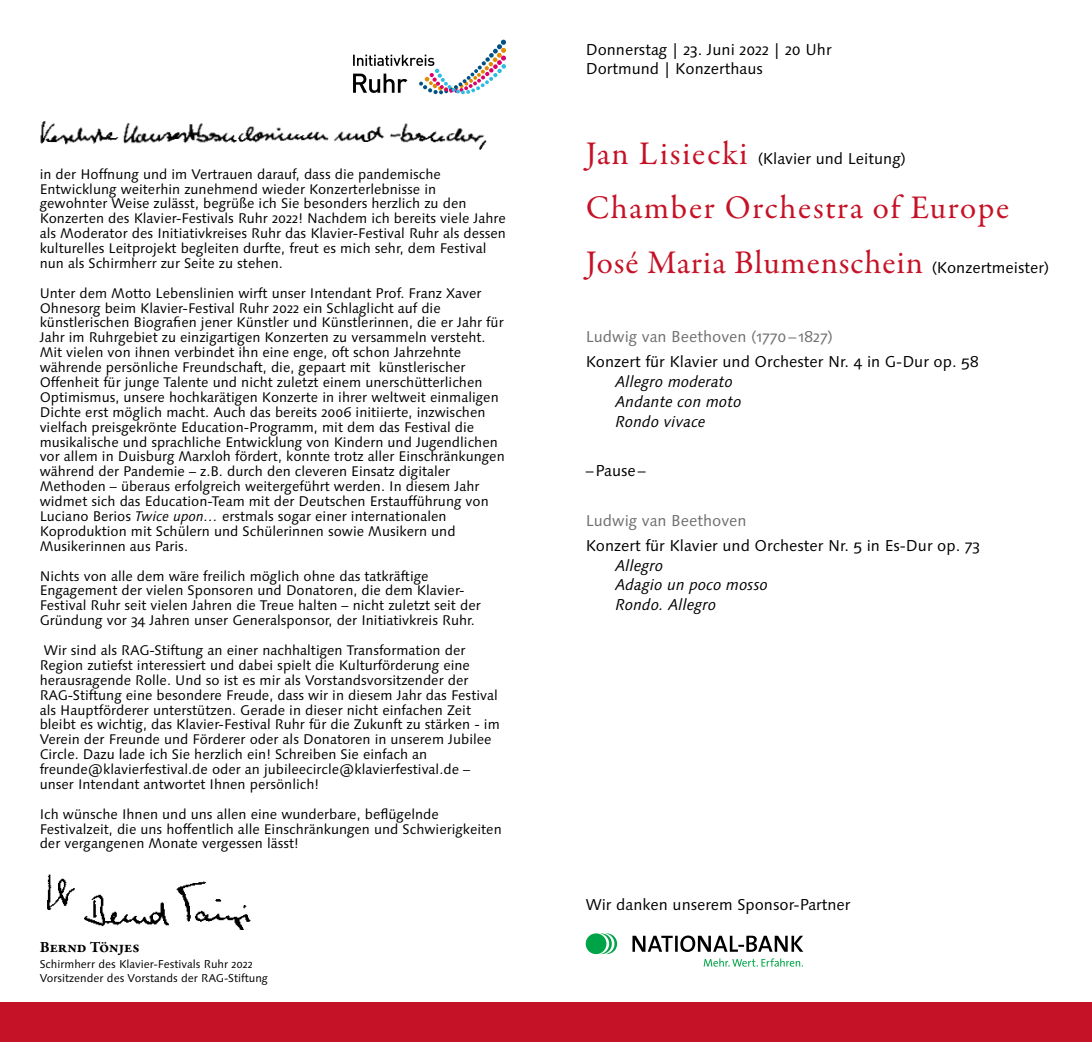
<style>
.page{position:relative;width:1092px;height:1042px;background:#fff}
.page>*{position:absolute;margin:0;border:0;box-sizing:border-box;transform-origin:0 0}
.t1{font:33.25px/54.6px "Garamond Premr Pro";letter-spacing:.025em;color:#c51226}
.t2{font:15.75px/19.8px "Linotype Syntax Os F";color:#000}
.t3{font:italic 15.75px/19.8px "Linotype Syntax Os F";color:#000}
.t4{font:15.75px "Linotype Syntax Os F";color:#706f6f}
.t5{font:700 15.75px "Garamond Premr Pro";color:#000}
.t6{font:14px/14.9px "Linotype Syntax Os F";color:#000}
.t7{font:11.38px/14.9px "Linotype Syntax Os F";color:#000}
.s1{font-style:italic}
.s2{font-family:"Garamond Premr Pro";font-size:33.25px;color:#c51226}
.s3{font-family:"Linotype Syntax Os F";font-size:15.75px;color:#000}
</style>
<div class="page">
<div style="left:546px;top:1002px;width:545px;height:40px;background:#c51226"></div>
<div style="left:0;top:1002px;width:546px;height:40px;background:#c51226"></div>
<svg style="left:353px;top:40px;width:153px;height:54px"></svg>
<img style="left:47px;top:874px;width:204px;height:55px">
<img style="left:40px;top:121px;width:447px;height:29px">
<svg style="left:703px;top:958px;width:99px;height:8px"></svg>
<svg style="left:585px;top:933px;width:33px;height:22px"></svg>
<svg style="left:632px;top:935px;width:171px;height:17px"></svg>
<p class="t6" style="left:40px;top:166px;width:468px">in der Hoffnung und im Vertrauen darauf, dass die pandemische Entwicklung weiterhin zunehmend wieder Konzerterlebnisse in gewohnter Weise zulässt, begrüße ich Sie besonders herzlich zu den Konzerten des Klavier-Festivals Ruhr 2022! Nachdem ich bereits viele Jahre als Moderator des Initiativkreises Ruhr das Klavier-Festival Ruhr als dessen kulturelles Leitprojekt begleiten durfte, freut es mich sehr, dem Festival nun als Schirmherr zur Seite zu stehen.</p>
<p class="t6" style="left:40px;top:286px;width:466px">Unter dem Motto Lebenslinien wirft unser Intendant Prof. Franz Xaver Ohnesorg beim Klavier-Festival Ruhr 2022 ein Schlaglicht auf die künstlerischen Biografien jener Künstler und Künstlerinnen, die er Jahr für Jahr im Ruhrgebiet zu einzigartigen Konzerten zu versammeln versteht.<br>Mit vielen von ihnen verbindet ihn eine enge, oft schon Jahrzehnte währende persönliche Freundschaft, die, gepaart mit künstlerischer Offenheit für junge Talente und nicht zuletzt einem unerschütterlichen Optimismus, unsere hochkarätigen Konzerte in ihrer weltweit einmaligen Dichte erst möglich macht. Auch das bereits 2006 initiierte, inzwischen vielfach preisgekrönte Education-Programm, mit dem das Festival die musikalische und sprachliche Entwicklung von Kindern und Jugendlichen vor allem in Duisburg Marxloh fördert, konnte trotz aller Einschränkungen während der Pandemie – z.B. durch den cleveren Einsatz digitaler Methoden – überaus erfolgreich weitergeführt werden. In diesem Jahr widmet sich das Education-Team mit der Deutschen Erstaufführung von Luciano Berios <span class="s1">Twice upon…</span> erstmals sogar einer internationalen Koproduktion mit Schülern und Schülerinnen sowie Musikern und Musikerinnen aus Paris.</p>
<p class="t6" style="left:40px;top:568px;width:442px">Nichts von alle dem wäre freilich möglich ohne das tatkräftige Engagement der vielen Sponsoren und Donatoren, die dem Klavier-Festival Ruhr seit vielen Jahren die Treue halten – nicht zuletzt seit der Gründung vor 34 Jahren unser Generalsponsor, der Initiativkreis Ruhr.</p>
<p class="t6" style="left:40px;top:643px;width:461px">Wir sind als RAG-Stiftung an einer nachhaltigen Transformation der Region zutiefst interessiert und dabei spielt die Kulturförderung eine herausragende Rolle. Und so ist es mir als Vorstandsvorsitzender der RAG-Stiftung eine besondere Freude, dass wir in diesem Jahr das Festival als Hauptförderer unterstützen. Gerade in dieser nicht einfachen Zeit bleibt es wichtig, das Klavier-Festival Ruhr für die Zukunft zu stärken - im Verein der Freunde und Förderer oder als Donatoren in unserem Jubilee Circle. Dazu lade ich Sie herzlich ein! Schreiben Sie einfach an freunde@klavierfestival.de oder an jubileecircle@klavierfestival.de – unser Intendant antwortet Ihnen persönlich!</p>
<p class="t6" style="left:40px;top:806px;width:463px">Ich wünsche Ihnen und uns allen eine wunderbare, beflügelnde<br>Festivalzeit, die uns hoffentlich alle Einschränkungen und Schwierigkeiten der vergangenen Monate vergessen lässt!</p>
<p class="t5" style="left:40px;top:937px;width:101px">Bernd Tönjes</p>
<p class="t7" style="left:40px;top:956px;width:230px">Schirmherr des Klavier-Festivals Ruhr 2022<br>Vorsitzender des Vorstands der RAG-Stiftung</p>
<p class="t2" style="left:585px;top:39px;width:247px">Donnerstag | 23. Juni 2022 | 20 Uhr<br>Dortmund | Konzerthaus</p>
<p class="t2" style="left:585px;top:149px;width:321px"><span class="s2">Jan Lisiecki</span> (Klavier und Leitung)</p>
<h1 class="t1" style="left:585px;top:181px;width:465px">Chamber Orchestra of Europe<br>José Maria Blumenschein <span class="s3">(Konzertmeister)</span></h1>
<p class="t4" style="left:585px;top:328px;width:249px">Ludwig van Beethoven (1770–1827)</p>
<p class="t2" style="left:585px;top:352px;width:395px">Konzert für Klavier und Orchester Nr. 4 in G-Dur op. 58</p>
<p class="t3" style="left:615px;top:372px;width:128px">Allegro moderato<br>Andante con moto<br>Rondo vivace</p>
<p class="t2" style="left:585px;top:461px;width:62px">–Pause–</p>
<p class="t4" style="left:585px;top:511px;width:162px">Ludwig van Beethoven</p>
<p class="t2" style="left:585px;top:536px;width:396px">Konzert für Klavier und Orchester Nr. 5 in Es-Dur op. 73</p>
<p class="t3" style="left:615px;top:555px;width:154px">Allegro<br>Adagio un poco mosso<br>Rondo. Allegro</p>
<p class="t2" style="left:585px;top:895px;width:266px">Wir danken unserem Sponsor-Partner</p>
</div>
